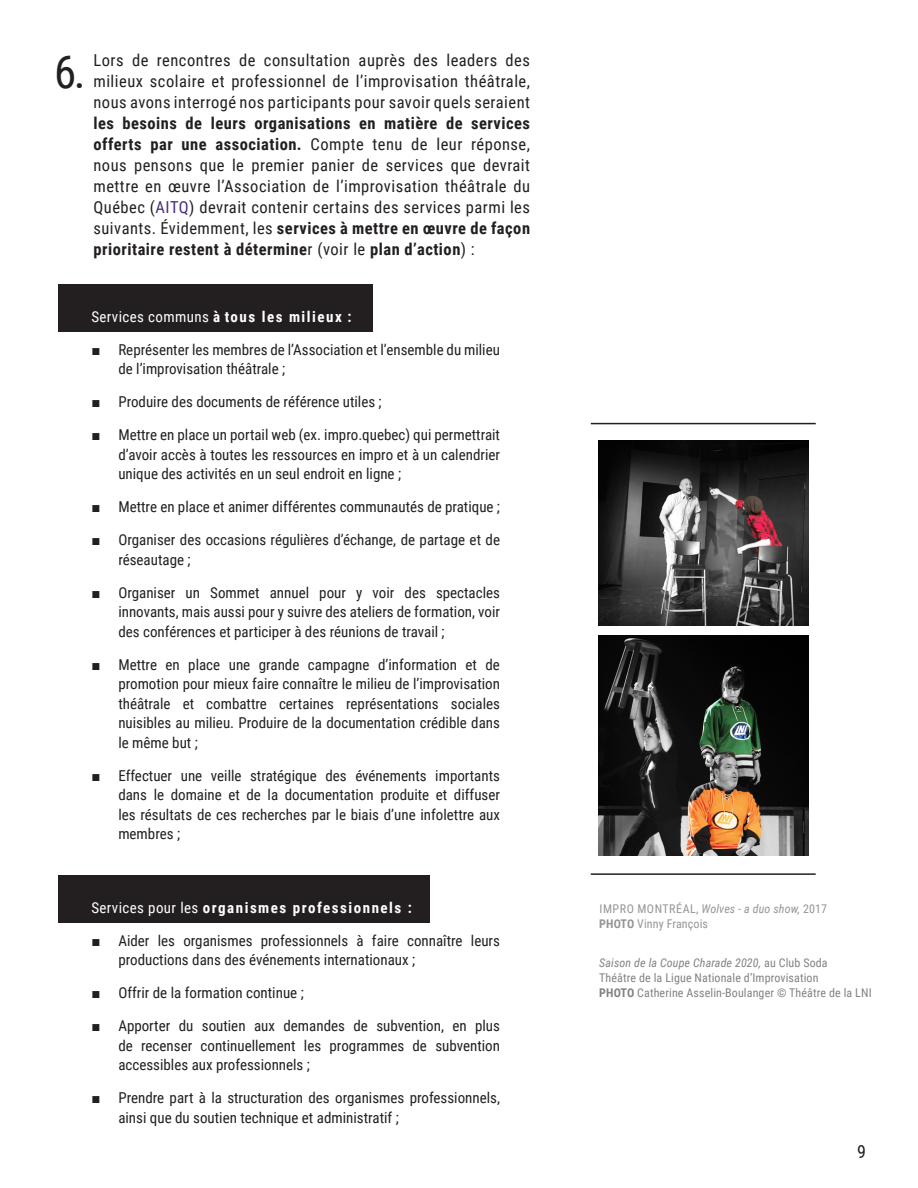
<style>
.page{position:relative;width:918px;height:1188px;background:#fff}
.page>*{position:absolute;margin:0;border:0;box-sizing:border-box;transform-origin:0 0}
.t1{font:45px "Roboto Condensed";color:#231f20}
.t2{font:18px "Roboto Condensed";color:#231f20}
.t3{font:16.5px/21px "Roboto Condensed";letter-spacing:.03em;color:#231f20;text-align:justify}
.t4{font:15px/19.5px "Roboto Condensed";color:#231f20;text-align:justify}
.t5{font:700 15px "Roboto Condensed";letter-spacing:.1em;color:#fff}
.t6{font:12px/15px "Roboto Condensed";letter-spacing:.01em;color:#808285}
.t7{font:12px/15px "Roboto Condensed";letter-spacing:.01em;color:#939598}
.s1{font-weight:700}
.s2{color:#4c2c7c}
.s3{font-weight:400}
.s4{font-family:"Arial"}
.s5{font-style:italic}
</style>
<div class="page">
<div style="left:58px;top:875px;width:372px;height:47px;background:#231f20"></div>
<div style="left:58px;top:284px;width:315px;height:48px;background:#231f20"></div>
<img style="left:599px;top:441px;width:210px;height:185px">
<img style="left:599px;top:635px;width:210px;height:221px">
<hr style="left:591px;top:423px;width:225px;height:1px;background:#231f20">
<hr style="left:591px;top:873px;width:225px;height:2px;background:#231f20">
<p class="t1" style="left:54px;top:40px;width:33px">6.</p>
<p class="t3" style="left:93px;top:49px;width:438px">Lors de rencontres de consultation auprès des leaders des milieux scolaire et professionnel de l’improvisation théâtrale, nous avons interrogé nos participants pour savoir quels seraient <span class="s1">les besoins de leurs organisations en matière de services offerts par une association.</span> Compte tenu de leur réponse, nous pensons que le premier panier de services que devrait mettre en œuvre l’Association de l’improvisation théâtrale du Québec (<span class="s2">AITQ</span>) devrait contenir certains des services parmi les suivants. Évidemment, les <span class="s1">services à mettre en œuvre de façon prioritaire restent à détermine</span>r (voir le <span class="s1">plan d’action</span>) :</p>
<p class="t5" style="left:91px;top:306px;width:262px"><span class="s3">Services communs</span> à tous les milieux :</p>
<p class="t4" style="left:118px;top:339px;width:383px;text-indent:-27px"><span class="s4">■</span> Représenter les membres de l’Association et l’ensemble du milieu de l’improvisation théâtrale ;</p>
<p class="t4" style="left:91px;top:392px;width:292px"><span class="s4">■</span> Produire des documents de référence utiles ;</p>
<p class="t4" style="left:118px;top:425px;width:383px;text-indent:-27px"><span class="s4">■</span> Mettre en place un portail web (ex. impro.quebec) qui permettrait d’avoir accès à toutes les ressources en impro et à un calendrier unique des activités en un seul endroit en ligne ;</p>
<p class="t4" style="left:91px;top:497px;width:410px"><span class="s4">■</span> Mettre en place et animer différentes communautés de pratique ;</p>
<p class="t4" style="left:118px;top:530px;width:383px;text-indent:-27px"><span class="s4">■</span> Organiser des occasions régulières d’échange, de partage et de réseautage ;</p>
<p class="t4" style="left:118px;top:582px;width:383px;text-indent:-27px"><span class="s4">■</span> Organiser un Sommet annuel pour y voir des spectacles innovants, mais aussi pour y suivre des ateliers de formation, voir des conférences et participer à des réunions de travail ;</p>
<p class="t4" style="left:118px;top:654px;width:383px;text-indent:-27px"><span class="s4">■</span> Mettre en place une grande campagne d’information et de promotion pour mieux faire connaître le milieu de l’improvisation théâtrale et combattre certaines représentations sociales nuisibles au milieu. Produire de la documentation crédible dans le même but ;</p>
<p class="t4" style="left:118px;top:765px;width:383px;text-indent:-27px"><span class="s4">■</span> Effectuer une veille stratégique des événements importants dans le domaine et de la documentation produite et diffuser les résultats de ces recherches par le biais d’une infolettre aux membres ;</p>
<p class="t5" style="left:91px;top:897px;width:322px"><span class="s3">Services pour les</span> organismes professionnels :</p>
<p class="t4" style="left:118px;top:930px;width:383px;text-indent:-27px"><span class="s4">■</span> Aider les organismes professionnels à faire connaître leurs productions dans des événements internationaux ;</p>
<p class="t4" style="left:91px;top:983px;width:214px"><span class="s4">■</span> Offrir de la formation continue ;</p>
<p class="t4" style="left:118px;top:1016px;width:383px;text-indent:-27px"><span class="s4">■</span> Apporter du soutien aux demandes de subvention, en plus de recenser continuellement les programmes de subvention accessibles aux professionnels ;</p>
<p class="t4" style="left:118px;top:1088px;width:383px;text-indent:-27px"><span class="s4">■</span> Prendre part à la structuration des organismes professionnels, ainsi que du soutien technique et administratif ;</p>
<p class="t7" style="left:599px;top:901px;width:229px">IMPRO MONTRÉAL, <span class="s5">Wolves - a duo show,</span> 2017<br><span class="s1">PHOTO</span> Vinny François</p>
<p class="t6" style="left:599px;top:955px;width:230px"><span class="s5">Saison de la Coupe Charade 2020,</span> au Club Soda<br>Théâtre de la Ligue Nationale d’Improvisation</p>
<p class="t6" style="left:599px;top:985px;width:274px"><span class="s1">PHOTO</span> Catherine Asselin-Boulanger © Théâtre de la LNI</p>
<p class="t2" style="left:857px;top:1139px;width:10px">9</p>
</div>
